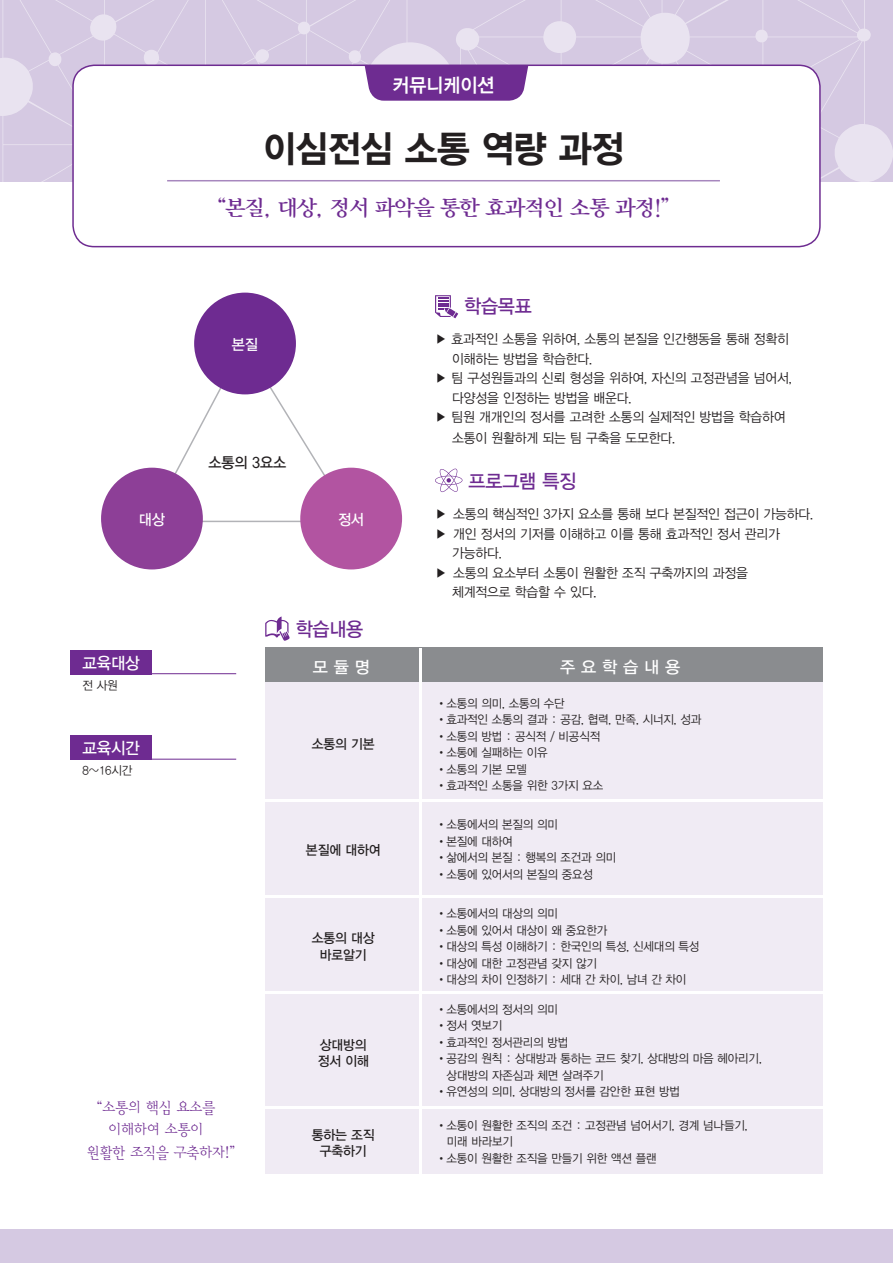
<style>
.page{position:relative;width:893px;height:1263px;background:#fff}
.page>*{position:absolute;margin:0;border:0;box-sizing:border-box;transform-origin:0 0}
.t1{font:37.5px "YDVYGO35";letter-spacing:-.01em;color:#231f20;scale:.95 1}
.t2{font:21px "YDVC Mjo L";letter-spacing:-.075em;color:#6e2b91}
.t3{font:19.5px "YDVYGO33";letter-spacing:-.01em;color:#6e2b91;scale:.95 1}
.t4{font:19.5px "YDIYGO340";color:#fff;scale:.95 1}
.t5{font:16.5px "YDVYGO33";color:#fff}
.t6{font:16.5px "YDIYGO330";letter-spacing:-.01em;color:#fff;scale:.95 1}
.t7{font:15px "YDVY Mj O22";color:#6e2b91;scale:.95 1}
.t8{font:15px "YDVYGO33";color:#fff;scale:.95 1}
.t9{font:15px "YDVYGO33";letter-spacing:-.01em;color:#231f20;scale:.95 1}
.t10{font:13.5px "YDVYGO32";letter-spacing:-.01em;color:#231f20;scale:.95 1}
.t11{font:13.5px "YDVYGO33";letter-spacing:-.01em;color:#231f20;scale:.95 1}
.t12{font:12px "YDVYGO32";letter-spacing:-.01em;color:#231f20;scale:.95 1}
</style>
<div class="page">
<div style="left:0;top:1229px;width:893px;height:34px;background:#d5c9e2"></div>
<svg style="left:0;top:0;width:411px;height:248px;background:#dbd1e6"></svg>
<svg style="left:411px;top:0;width:482px;height:319px"></svg>
<div style="left:73px;top:65px;width:747px;height:182px;background:#fff;border-radius:21px"></div>
<div style="left:72px;top:65px;width:749px;height:182px;border:2px solid #6e2c91;border-radius:21px"></div>
<svg style="left:365px;top:66px;width:163px;height:35px;background:#763797"></svg>
<svg style="left:435px;top:295px;width:23px;height:23px"></svg>
<svg style="left:435px;top:469px;width:27px;height:23px"></svg>
<div style="left:265px;top:674px;width:558px;height:499px;background:#f0ebf4"></div>
<div style="left:265px;top:648px;width:558px;height:34px;background:#8a8c8f"></div>
<hr style="left:265px;top:799px;width:558px;height:3px;background:#fff">
<hr style="left:265px;top:895px;width:558px;height:3px;background:#fff">
<hr style="left:265px;top:991px;width:558px;height:3px;background:#fff">
<hr style="left:265px;top:1106px;width:558px;height:3px;background:#fff">
<hr style="left:419px;top:648px;width:3px;height:525px;background:#fff">
<svg style="left:265px;top:616px;width:25px;height:25px"></svg>
<hr style="left:70px;top:673px;width:166px;height:1px;background:#6e2b91">
<hr style="left:70px;top:759px;width:166px;height:1px;background:#6e2b91">
<div style="left:70px;top:650px;width:82px;height:24px;background:#6e2b91"></div>
<div style="left:70px;top:735px;width:82px;height:24px;background:#6e2b91"></div>
<svg style="left:147px;top:351px;width:209px;height:172px"></svg>
<div style="left:194px;top:293px;width:102px;height:101px;background:#6e2b91;border-radius:50%"></div>
<div style="left:101px;top:468px;width:102px;height:101px;background:#8d3f97;border-radius:50%"></div>
<div style="left:300px;top:468px;width:102px;height:101px;background:#b254a1;border-radius:50%"></div>
<hr style="left:167px;top:180px;width:553px;height:1px;background:#a787be">
<p class="t4" style="left:392px;top:74px;width:109px">커뮤니케이션</p>
<p class="t1" style="left:263px;top:123px;width:381px">이심전심 소통 역량 과정</p>
<p class="t2" style="left:218px;top:193px;width:453px">“본질, 대상, 정서 파악을 통한 효과적인 소통 과정!”</p>
<p class="t8" style="left:232px;top:334px;width:29px">본질</p>
<p class="t9" style="left:208px;top:453px;width:83px">소통의 3요소</p>
<p class="t8" style="left:139px;top:510px;width:29px">대상</p>
<p class="t8" style="left:338px;top:510px;width:29px">정서</p>
<p class="t3" style="left:296px;top:616px;width:73px">학습내용</p>
<p class="t3" style="left:464px;top:293px;width:73px">학습목표</p>
<p class="t10" style="left:435px;top:330px;width:374px">▶ 효과적인 소통을 위하여, 소통의 본질을 인간행동을 통해 정확히</p>
<p class="t10" style="left:452px;top:350px;width:149px">이해하는 방법을 학습한다.</p>
<p class="t10" style="left:435px;top:369px;width:377px">▶ 팀 구성원들과의 신뢰 형성을 위하여, 자신의 고정관념을 넘어서,</p>
<p class="t10" style="left:452px;top:389px;width:191px">다양성을 인정하는 방법을 배운다.</p>
<p class="t10" style="left:435px;top:408px;width:371px">▶ 팀원 개개인의 정서를 고려한 소통의 실제적인 방법을 학습하여</p>
<p class="t10" style="left:452px;top:429px;width:237px">소통이 원활하게 되는 팀 구축을 도모한다.</p>
<p class="t3" style="left:469px;top:468px;width:115px">프로그램 특징</p>
<p class="t10" style="left:435px;top:505px;width:400px">▶ 소통의 핵심적인 3가지 요소를 통해 보다 본질적인 접근이 가능하다.</p>
<p class="t10" style="left:435px;top:525px;width:364px">▶ 개인 정서의 기저를 이해하고 이를 통해 효과적인 정서 관리가</p>
<p class="t10" style="left:452px;top:544px;width:54px">가능하다.</p>
<p class="t10" style="left:435px;top:564px;width:331px">▶ 소통의 요소부터 소통이 원활한 조직 구축까지의 과정을</p>
<p class="t10" style="left:452px;top:583px;width:154px">체계적으로 학습할 수 있다.</p>
<p class="t6" style="left:82px;top:653px;width:62px">교육대상</p>
<p class="t12" style="left:82px;top:677px;width:38px">전 사원</p>
<p class="t6" style="left:82px;top:739px;width:62px">교육시간</p>
<p class="t12" style="left:82px;top:763px;width:54px">8~16시간</p>
<p class="t7" style="left:97px;top:1097px;width:126px">“소통의 핵심 요소를</p>
<p class="t7" style="left:109px;top:1119px;width:101px">이해하여 소통이</p>
<p class="t7" style="left:87px;top:1142px;width:158px">원활한 조직을 구축하자!”</p>
<p class="t5" style="left:313px;top:656px;width:59px">모 듈 명</p>
<p class="t5" style="left:560px;top:656px;width:121px">주 요 학 습 내 용</p>
<p class="t11" style="left:312px;top:735px;width:68px">소통의 기본</p>
<p class="t11" style="left:306px;top:840px;width:80px">본질에 대하여</p>
<p class="t11" style="left:312px;top:929px;width:68px">소통의 대상</p>
<p class="t11" style="left:320px;top:946px;width:51px">바로알기</p>
<p class="t11" style="left:320px;top:1035px;width:51px">상대방의</p>
<p class="t11" style="left:318px;top:1052px;width:55px">정서 이해</p>
<p class="t11" style="left:312px;top:1125px;width:68px">통하는 조직</p>
<p class="t11" style="left:320px;top:1142px;width:51px">구축하기</p>
<p class="t12" style="left:436px;top:695px;width:137px">•소통의 의미, 소통의 수단</p>
<p class="t12" style="left:436px;top:712px;width:281px">•효과적인 소통의 결과 : 공감, 협력, 만족, 시너지, 성과</p>
<p class="t12" style="left:436px;top:728px;width:174px">•소통의 방법 : 공식적 / 비공식적</p>
<p class="t12" style="left:436px;top:745px;width:119px">•소통에 실패하는 이유</p>
<p class="t12" style="left:436px;top:761px;width:97px">•소통의 기본 모델</p>
<p class="t12" style="left:436px;top:778px;width:177px">•효과적인 소통을 위한 3가지 요소</p>
<p class="t12" style="left:436px;top:817px;width:130px">•소통에서의 본질의 의미</p>
<p class="t12" style="left:436px;top:833px;width:82px">•본질에 대하여</p>
<p class="t12" style="left:436px;top:850px;width:191px">•삶에서의 본질 : 행복의 조건과 의미</p>
<p class="t12" style="left:436px;top:866px;width:167px">•소통에 있어서의 본질의 중요성</p>
<p class="t12" style="left:436px;top:906px;width:130px">•소통에서의 대상의 의미</p>
<p class="t12" style="left:436px;top:922px;width:182px">•소통에 있어서 대상이 왜 중요한가</p>
<p class="t12" style="left:436px;top:939px;width:279px">•대상의 특성 이해하기 : 한국인의 특성, 신세대의 특성</p>
<p class="t12" style="left:436px;top:955px;width:171px">•대상에 대한 고정관념 갖지 않기</p>
<p class="t12" style="left:436px;top:972px;width:265px">•대상의 차이 인정하기 : 세대 간 차이, 남녀 간 차이</p>
<p class="t12" style="left:436px;top:1001px;width:130px">•소통에서의 정서의 의미</p>
<p class="t12" style="left:436px;top:1017px;width:71px">•정서 엿보기</p>
<p class="t12" style="left:436px;top:1034px;width:141px">•효과적인 정서관리의 방법</p>
<p class="t12" style="left:436px;top:1050px;width:345px">•공감의 원칙 : 상대방과 통하는 코드 찾기, 상대방의 마음 헤아리기,</p>
<p class="t12" style="left:447px;top:1067px;width:167px">상대방의 자존심과 체면 살려주기</p>
<p class="t12" style="left:436px;top:1083px;width:258px">•유연성의 의미, 상대방의 정서를 감안한 표현 방법</p>
<p class="t12" style="left:436px;top:1117px;width:330px">•소통이 원활한 조직의 조건 : 고정관념 넘어서기, 경계 넘나들기,</p>
<p class="t12" style="left:447px;top:1133px;width:71px">미래 바라보기</p>
<p class="t12" style="left:436px;top:1150px;width:234px">•소통이 원활한 조직을 만들기 위한 액션 플랜</p>
</div>
